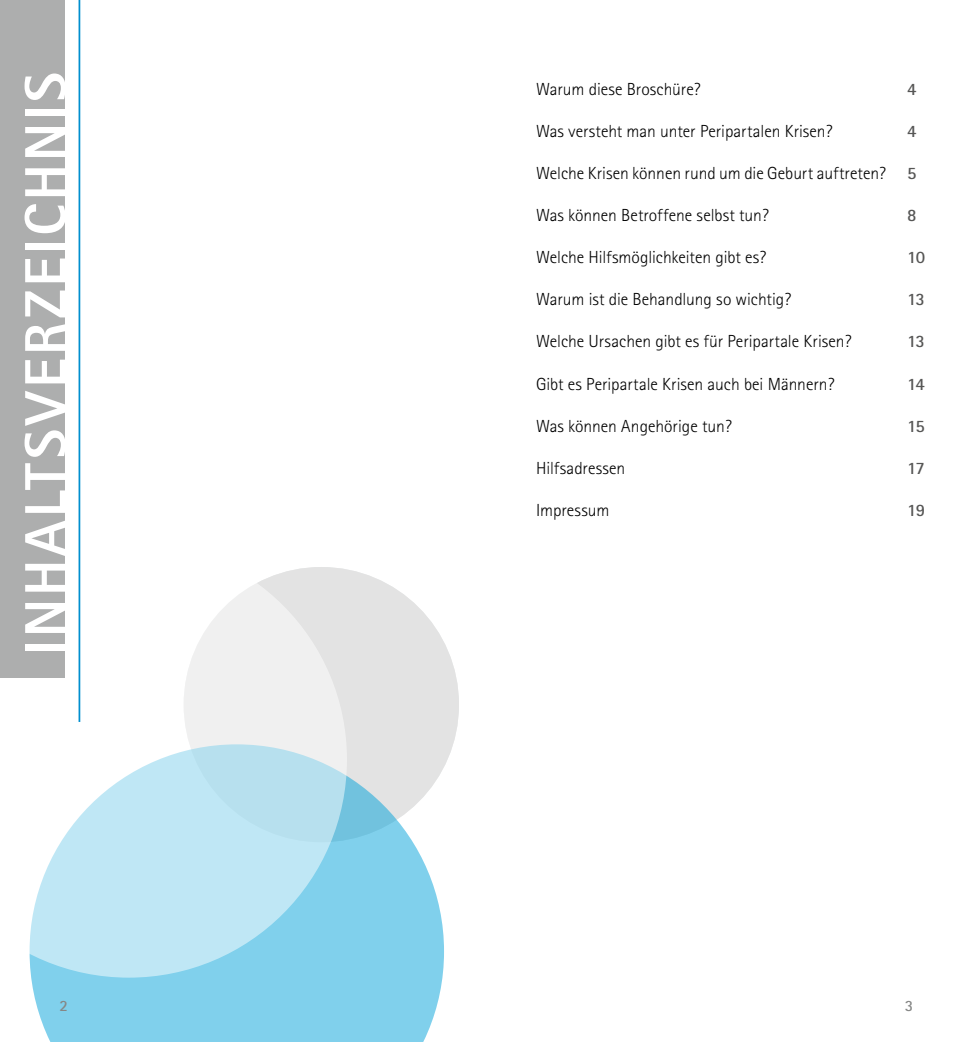
<style>
.page{position:relative;width:973px;height:1042px;background:#fff}
.page>*{position:absolute;margin:0;border:0;box-sizing:border-box;transform-origin:0 0}
.t1{font:800 57.75px "Rotis Sans Serif";letter-spacing:.05em;color:#fff}
.t2{font:300 17.5px "Rotis Sans Serif";color:#000}
.t3{font:700 17.5px "Rotis Sans Serif";letter-spacing:-.06em;color:#565655}
.t4{font:700 15.75px "Rotis Sans Serif";color:#868786}
</style>
<div class="page">
<div style="left:184px;top:567px;width:275px;height:275px;background:#e3e3e3;border-radius:50%"></div>
<svg style="left:31px;top:773px;width:413px;height:269px;background:#8fd4ec"></svg>
<svg style="left:29px;top:541px;width:318px;height:436px"></svg>
<hr style="left:78px;top:0;width:2px;height:722px;background:#008fcf">
<div style="left:0;top:0;width:64px;height:678px;background:#adaeae"></div>
<h1 class="t1" style="left:9px;top:655px;width:584px;rotate:-90deg">Inhaltsverzeichnis</h1>
<p class="t2" style="left:536px;top:79px;width:166px">Warum diese Broschüre?</p>
<p class="t2" style="left:536px;top:121px;width:298px">Was versteht man unter Peripartalen Krisen?</p>
<p class="t2" style="left:536px;top:163px;width:351px">Welche Krisen können rund um die Geburt auftreten?</p>
<p class="t2" style="left:536px;top:205px;width:234px">Was können Betroffene selbst tun?</p>
<p class="t2" style="left:536px;top:247px;width:231px">Welche Hilfsmöglichkeiten gibt es?</p>
<p class="t2" style="left:536px;top:289px;width:256px">Warum ist die Behandlung so wichtig?</p>
<p class="t2" style="left:536px;top:331px;width:317px">Welche Ursachen gibt es für Peripartale Krisen?</p>
<p class="t2" style="left:536px;top:373px;width:300px">Gibt es Peripartale Krisen auch bei Männern?</p>
<p class="t2" style="left:536px;top:415px;width:197px">Was können Angehörige tun?</p>
<p class="t2" style="left:536px;top:457px;width:91px">Hilfsadressen</p>
<p class="t2" style="left:536px;top:499px;width:75px">Impressum</p>
<p class="t3" style="left:907px;top:78px;width:11px">4</p>
<p class="t3" style="left:907px;top:120px;width:11px">4</p>
<p class="t3" style="left:907px;top:162px;width:11px">5</p>
<p class="t3" style="left:907px;top:204px;width:11px">8</p>
<p class="t3" style="left:907px;top:246px;width:20px">10</p>
<p class="t3" style="left:907px;top:288px;width:19px">13</p>
<p class="t3" style="left:907px;top:330px;width:19px">13</p>
<p class="t3" style="left:907px;top:372px;width:19px">14</p>
<p class="t3" style="left:907px;top:414px;width:19px">15</p>
<p class="t3" style="left:907px;top:456px;width:19px">17</p>
<p class="t3" style="left:907px;top:498px;width:19px">19</p>
<p class="t4" style="left:60px;top:995px;width:10px">2</p>
<p class="t4" style="left:904px;top:995px;width:10px">3</p>
</div>
